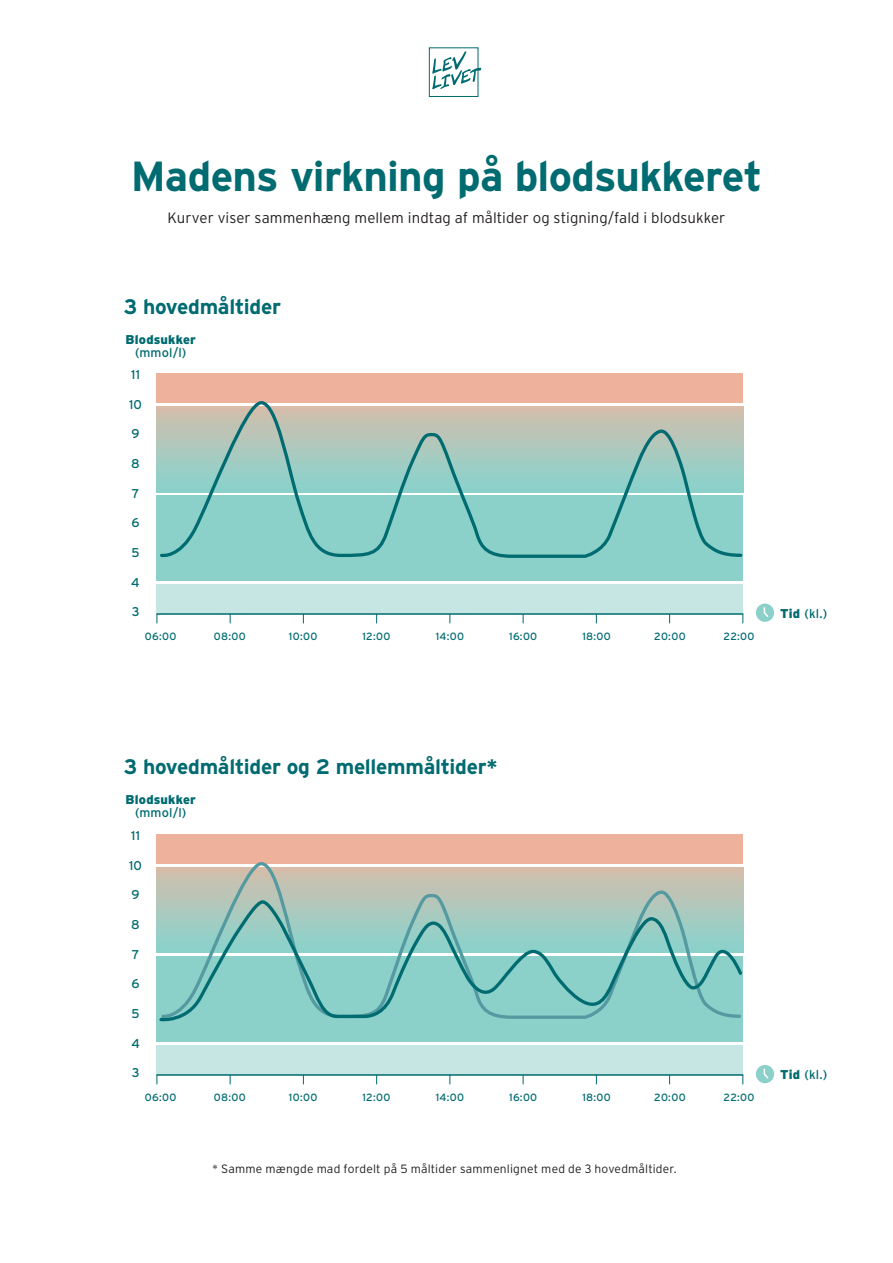
<style>
.page{position:relative;width:893px;height:1263px;background:#fff}
.page>*{position:absolute;margin:0;border:0;box-sizing:border-box;transform-origin:0 0}
.t1{font:700 42px "Interstate";letter-spacing:-.02em;color:#006b70}
.t2{font:700 21px "Interstate";letter-spacing:-.01em;color:#006b70}
.t3{font:300 15px "Interstate";letter-spacing:.005em;color:#231f20}
.t4{font:12.75px "Interstate";letter-spacing:.015em;color:#006b70}
.t5{font:900 12.75px "Interstate";letter-spacing:.015em;color:#006b70}
.t6{font:300 12px "Interstate";letter-spacing:.015em;color:#231f20}
.t7{font:10.5px "Interstate";letter-spacing:.035em;color:#006b70}
.s1{font-weight:900}
</style>
<div class="page">
<div style="left:429px;top:48px;width:49px;height:49px;border:1px solid #006b70"></div>
<svg style="left:432px;top:51px;width:49px;height:38px"></svg>
<div style="left:156px;top:585px;width:587px;height:29px;background:#c5e6e2"></div>
<div style="left:156px;top:495px;width:587px;height:86px;background:#8bd1ca"></div>
<div style="left:156px;top:373px;width:587px;height:30px;background:#eeb29c"></div>
<svg style="left:158px;top:401px;width:586px;height:157px"></svg>
<hr style="left:156px;top:613px;width:587px;height:2px;background:#006b70">
<div style="left:156px;top:1046px;width:587px;height:29px;background:#c5e6e2"></div>
<div style="left:156px;top:956px;width:587px;height:86px;background:#8bd1ca"></div>
<div style="left:156px;top:834px;width:587px;height:30px;background:#eeb29c"></div>
<svg style="left:158px;top:862px;width:586px;height:37px;background:#cac4b5"></svg>
<hr style="left:156px;top:1074px;width:587px;height:2px;background:#006b70">
<svg style="left:158px;top:899px;width:586px;height:123px"></svg>
<div style="left:756px;top:603px;width:18px;height:19px;background:#8bd1ca;border-radius:50%"></div>
<svg style="left:763px;top:607px;width:6px;height:10px"></svg>
<div style="left:756px;top:1065px;width:18px;height:18px;background:#8bd1ca;border-radius:50%"></div>
<svg style="left:763px;top:1068px;width:6px;height:11px"></svg>
<h1 class="t1" style="left:131px;top:153px;width:633px">Madens virkning på blodsukkeret</h1>
<h3 class="t3" style="left:168px;top:209px;width:559px">Kurver viser sammenhæng mellem indtag af måltider og stigning/fald i blodsukker</h3>
<h2 class="t2" style="left:124px;top:295px;width:159px">3 hovedmåltider</h2>
<p class="t5" style="left:125px;top:332px;width:72px">Blodsukker</p>
<p class="t4" style="left:135px;top:345px;width:53px">(mmol/l)</p>
<p class="t4" style="left:131px;top:367px;width:10px">11</p>
<p class="t4" style="left:129px;top:397px;width:15px">10</p>
<p class="t4" style="left:132px;top:427px;width:10px">9</p>
<p class="t4" style="left:131px;top:456px;width:10px">8</p>
<p class="t4" style="left:132px;top:486px;width:9px">7</p>
<p class="t4" style="left:132px;top:516px;width:10px">6</p>
<p class="t4" style="left:132px;top:545px;width:10px">5</p>
<p class="t4" style="left:131px;top:575px;width:10px">4</p>
<p class="t4" style="left:132px;top:605px;width:9px">3</p>
<p class="t7" style="left:145px;top:631px;width:33px">06:00</p>
<p class="t7" style="left:214px;top:631px;width:33px">08:00</p>
<p class="t7" style="left:289px;top:631px;width:30px">10:00</p>
<p class="t7" style="left:363px;top:631px;width:29px">12:00</p>
<p class="t7" style="left:436px;top:631px;width:30px">14:00</p>
<p class="t7" style="left:509px;top:631px;width:30px">16:00</p>
<p class="t7" style="left:582px;top:631px;width:30px">18:00</p>
<p class="t7" style="left:654px;top:631px;width:33px">20:00</p>
<p class="t7" style="left:723px;top:631px;width:33px">22:00</p>
<p class="t4" style="left:780px;top:606px;width:48px"><span class="s1">Tid</span> (kl.)</p>
<h2 class="t2" style="left:124px;top:754px;width:375px">3 hovedmåltider og 2 mellemmåltider*</h2>
<p class="t5" style="left:125px;top:792px;width:72px">Blodsukker</p>
<p class="t4" style="left:135px;top:805px;width:53px">(mmol/l)</p>
<p class="t4" style="left:131px;top:828px;width:10px">11</p>
<p class="t4" style="left:129px;top:858px;width:15px">10</p>
<p class="t4" style="left:132px;top:887px;width:10px">9</p>
<p class="t4" style="left:131px;top:917px;width:10px">8</p>
<p class="t4" style="left:132px;top:947px;width:9px">7</p>
<p class="t4" style="left:132px;top:977px;width:10px">6</p>
<p class="t4" style="left:132px;top:1006px;width:10px">5</p>
<p class="t4" style="left:131px;top:1036px;width:10px">4</p>
<p class="t4" style="left:132px;top:1066px;width:9px">3</p>
<p class="t7" style="left:145px;top:1092px;width:33px">06:00</p>
<p class="t7" style="left:214px;top:1092px;width:33px">08:00</p>
<p class="t7" style="left:289px;top:1092px;width:30px">10:00</p>
<p class="t7" style="left:363px;top:1092px;width:29px">12:00</p>
<p class="t7" style="left:436px;top:1092px;width:30px">14:00</p>
<p class="t7" style="left:509px;top:1092px;width:30px">16:00</p>
<p class="t7" style="left:582px;top:1092px;width:30px">18:00</p>
<p class="t7" style="left:654px;top:1092px;width:33px">20:00</p>
<p class="t7" style="left:723px;top:1092px;width:33px">22:00</p>
<p class="t6" style="left:212px;top:1162px;width:466px">* Samme mængde mad fordelt på 5 måltider sammenlignet med de 3 hovedmåltider.</p>
<p class="t4" style="left:780px;top:1067px;width:48px"><span class="s1">Tid</span> (kl.)</p>
</div>
